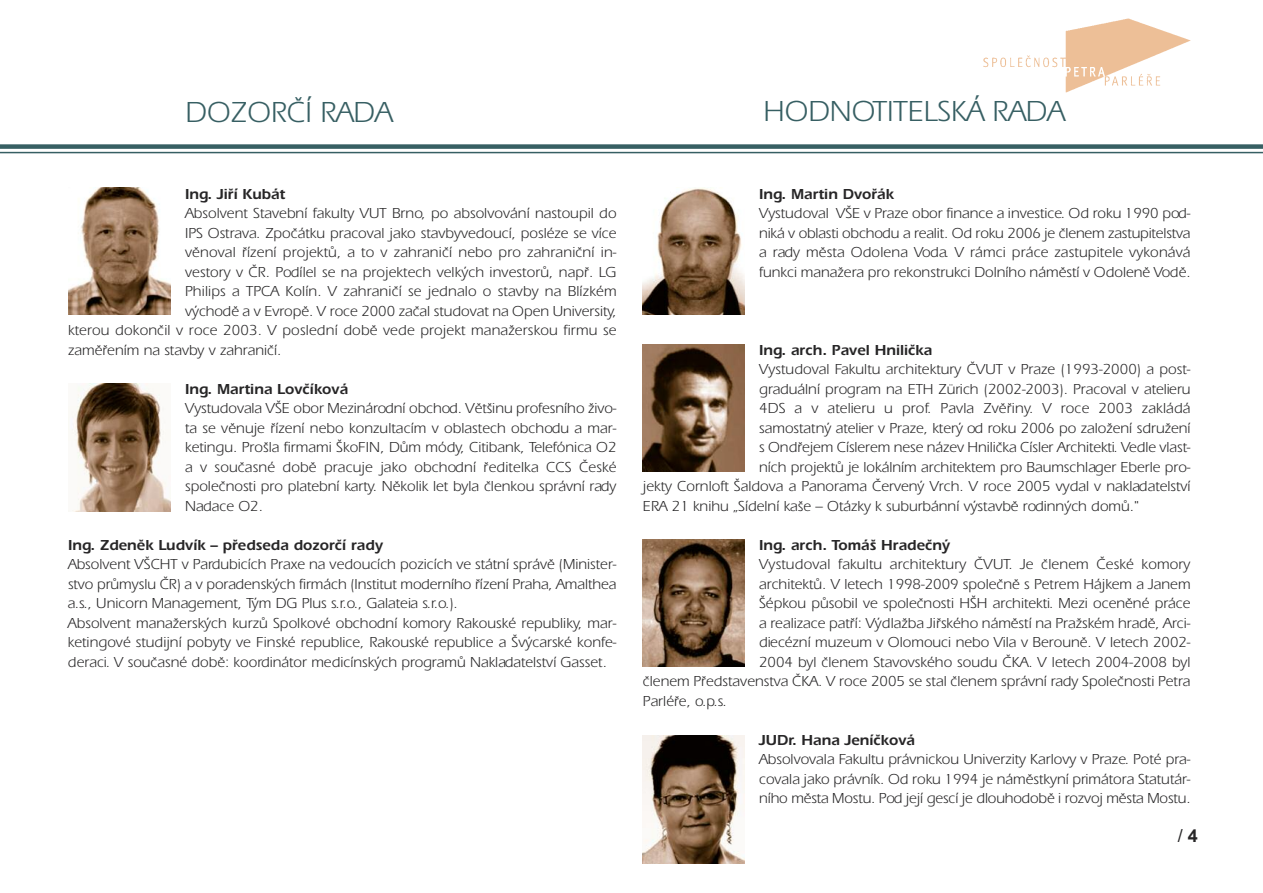
<style>
.page{position:relative;width:1263px;height:893px;background:#fff}
.page>*{position:absolute;margin:0;border:0;box-sizing:border-box;transform-origin:0 0}
.t1{font:30px "Expect CE";color:#375f63}
.t2{font:18px "Arial";color:#272627}
.t3{font:15px/19.5px "Expect CE";color:#272627;text-align:justify}
.t4{font:15px "Expect Black CE";color:#272627}
.s1{font-weight:700}
</style>
<div class="page">
<img style="left:72px;top:384px;width:98px;height:127px">
<img style="left:68px;top:187px;width:102px;height:128px">
<div style="left:0;top:144px;width:1263px;height:5px;background:#375f63"></div>
<hr style="left:0;top:152px;width:1263px;height:1px;background:#375f63">
<img style="left:642px;top:736px;width:102px;height:127px">
<img style="left:642px;top:188px;width:102px;height:127px">
<img style="left:642px;top:344px;width:102px;height:128px">
<img style="left:983px;top:18px;width:208px;height:75px">
<img style="left:642px;top:539px;width:102px;height:128px">
<h1 class="t1" style="left:186px;top:102px;width:209px">DOZORČÍ RADA</h1>
<h1 class="t1" style="left:763px;top:101px;width:303px">HODNOTITELSKÁ RADA</h1>
<p class="t4" style="left:185px;top:189px;width:102px">Ing. Jiří Kubát</p>
<p class="t3" style="left:185px;top:205px;width:433px">Absolvent Stavební fakulty VUT Brno, po absolvování nastoupil do</p>
<p class="t3" style="left:185px;top:224px;width:433px">IPS Ostrava. Zpočátku pracoval jako stavbyvedoucí, posléze se více</p>
<p class="t3" style="left:185px;top:244px;width:433px">věnoval řízení projektů, a to v zahraničí nebo pro zahraniční in-</p>
<p class="t3" style="left:185px;top:263px;width:433px">vestory v ČR. Podílel se na projektech velkých investorů, např. LG</p>
<p class="t3" style="left:185px;top:283px;width:433px">Philips a TPCA Kolín. V zahraničí se jednalo o stavby na Blízkém</p>
<p class="t3" style="left:185px;top:302px;width:433px">východě a v Evropě. V roce 2000 začal studovat na Open University,</p>
<p class="t3" style="left:68px;top:322px;width:550px">kterou dokončil v roce 2003. V poslední době vede projekt manažerskou firmu se</p>
<p class="t3" style="left:68px;top:341px;width:215px">zaměřením na stavby v zahraničí.</p>
<p class="t4" style="left:185px;top:384px;width:165px">Ing. Martina Lovčíková</p>
<p class="t3" style="left:185px;top:400px;width:433px">Vystudovala VŠE obor Mezinárodní obchod. Většinu profesního živo&shy;ta se věnuje řízení nebo konzultacím v oblastech obchodu a mar&shy;ketingu. Prošla firmami ŠkoFIN, Dům módy, Citibank, Telefónica O2 a v současné době pracuje jako obchodní ředitelka CCS České společnosti pro platební karty. Několik let byla členkou správní rady Nadace O2.</p>
<p class="t4" style="left:68px;top:540px;width:317px">Ing. Zdeněk Ludvík – předseda dozorčí rady</p>
<p class="t3" style="left:68px;top:556px;width:550px;text-align:left">Absolvent VŠCHT v Pardubicích Praxe na vedoucích pozicích ve státní správě (Minister&shy;stvo průmyslu ČR) a v poradenských firmách (Institut moderního řízení Praha, Amalthea a.s., Unicorn Management, Tým DG Plus s.r.o., Galateia s.r.o.).<br>Absolvent manažerských kurzů Spolkové obchodní komory Rakouské republiky, mar&shy;ketingové studijní pobyty ve Finské republice, Rakouské republice a Švýcarské konfe&shy;deraci. V současné době: koordinátor medicínských programů Nakladatelství Gasset.</p>
<p class="t4" style="left:759px;top:189px;width:136px">Ing. Martin Dvořák</p>
<p class="t3" style="left:759px;top:205px;width:433px">Vystudoval VŠE v Praze obor finance a investice. Od roku 1990 pod&shy;niká v oblasti obchodu a realit. Od roku 2006 je členem zastupitelstva a rady města Odolena Voda. V rámci práce zastupitele vykonává funkci manažera pro rekonstrukci Dolního náměstí v Odoleně Vodě.</p>
<p class="t4" style="left:759px;top:345px;width:175px">Ing. arch. Pavel Hnilička</p>
<p class="t3" style="left:759px;top:361px;width:433px">Vystudoval Fakultu architektury ČVUT v Praze (1993-2000) a post-</p>
<p class="t3" style="left:759px;top:380px;width:433px">graduální program na ETH Zürich (2002-2003). Pracoval v atelieru</p>
<p class="t3" style="left:759px;top:400px;width:433px">4DS a v atelieru u prof. Pavla Zvěřiny. V roce 2003 zakládá</p>
<p class="t3" style="left:759px;top:419px;width:433px">samostatný atelier v Praze, který od roku 2006 po založení sdružení</p>
<p class="t3" style="left:759px;top:439px;width:433px">s Ondřejem Císlerem nese název Hnilička Císler Architekti. Vedle vlast-</p>
<p class="t3" style="left:759px;top:458px;width:433px">ních projektů je lokálním architektem pro Baumschlager Eberle pro-</p>
<p class="t3" style="left:643px;top:478px;width:549px">jekty Cornloft Šaldova a Panorama Červený Vrch. V roce 2005 vydal v nakladatelství</p>
<p class="t3" style="left:643px;top:497px;width:498px">ERA 21 knihu „Sídelní kaše – Otázky k suburbánní výstavbě rodinných domů."</p>
<p class="t4" style="left:759px;top:540px;width:193px">Ing. arch. Tomáš Hradečný</p>
<p class="t3" style="left:759px;top:556px;width:433px">Vystudoval fakultu architektury ČVUT. Je členem České komory</p>
<p class="t3" style="left:759px;top:575px;width:433px">architektů. V letech 1998-2009 společně s Petrem Hájkem a Janem</p>
<p class="t3" style="left:759px;top:595px;width:433px">Šépkou působil ve společnosti HŠH architekti. Mezi oceněné práce</p>
<p class="t3" style="left:759px;top:614px;width:433px">a realizace patří: Výdlažba Jiřského náměstí na Pražském hradě, Arci-</p>
<p class="t3" style="left:759px;top:634px;width:433px">diecézní muzeum v Olomouci nebo Vila v Berouně. V letech 2002-</p>
<p class="t3" style="left:759px;top:653px;width:433px">2004 byl členem Stavovského soudu ČKA. V letech 2004-2008 byl</p>
<p class="t3" style="left:643px;top:673px;width:549px">členem Představenstva ČKA. V roce 2005 se stal členem správní rady Společnosti Petra</p>
<p class="t3" style="left:643px;top:692px;width:85px">Parléře, o.p.s.</p>
<p class="t4" style="left:759px;top:735px;width:157px">JUDr. Hana Jeníčková</p>
<p class="t3" style="left:759px;top:751px;width:433px">Absolvovala Fakultu právnickou Univerzity Karlovy v Praze. Poté pra&shy;covala jako právník. Od roku 1994 je náměstkyní primátora Statutár&shy;ního města Mostu. Pod její gescí je dlouhodobě i rozvoj města Mostu.</p>
<p class="t2" style="left:1178px;top:826px;width:22px">/ <span class="s1">4</span></p>
</div>
